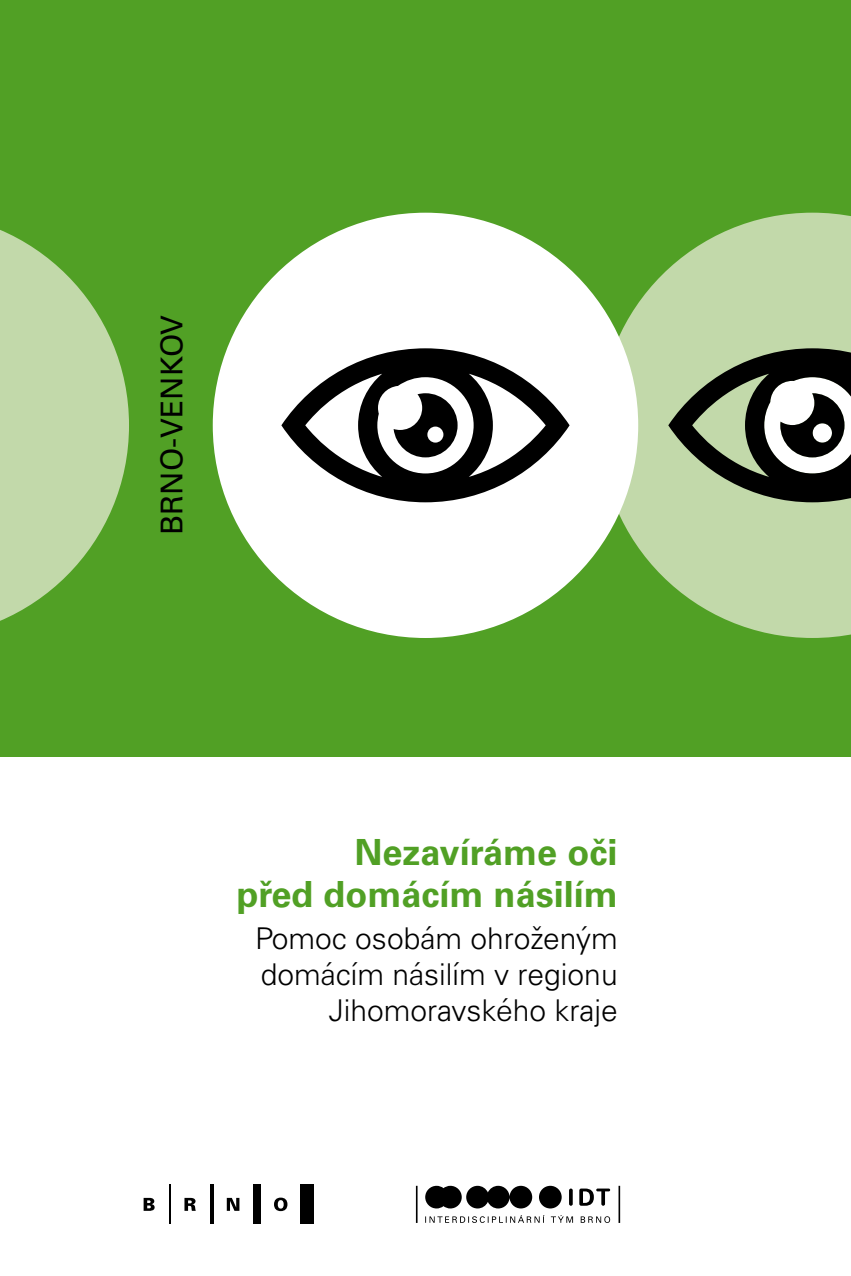
<style>
.page{position:relative;width:851px;height:1276px;background:#fff}
.page>*{position:absolute;margin:0;border:0;box-sizing:border-box;transform-origin:0 0}
.t1{font:700 36px/42px "Univers CE";color:#51a025;text-align:right}
.t2{font:300 30px/36px "Univers CE";color:#000;text-align:right}
.t3{font:500 30px "Univers CE";color:#000}
</style>
<div class="page">
<div style="left:0;top:0;width:850px;height:756px;background:#51a025"></div>
<svg style="left:599px;top:213px;width:251px;height:425px;fill:#c2d9aa"></svg>
<div style="left:213px;top:213px;width:425px;height:425px;background:#fff;border-radius:50%"></div>
<svg style="left:0;top:230px;width:129px;height:391px;fill:#c2d9aa"></svg>
<svg style="left:281px;top:348px;width:288px;height:154px"></svg>
<svg style="left:668px;top:348px;width:182px;height:154px"></svg>
<svg style="left:416px;top:1185px;width:204px;height:38px"></svg>
<hr style="left:169px;top:1184px;width:1px;height:40px;background:#000">
<hr style="left:210px;top:1184px;width:3px;height:40px;background:#000">
<div style="left:253px;top:1184px;width:8px;height:40px;background:#000"></div>
<div style="left:300px;top:1184px;width:14px;height:40px;background:#000"></div>
<svg style="left:274px;top:1197px;width:13px;height:14px"></svg>
<svg style="left:227px;top:1198px;width:12px;height:12px"></svg>
<svg style="left:184px;top:1198px;width:12px;height:12px"></svg>
<svg style="left:144px;top:1198px;width:11px;height:13px"></svg>
<p class="t3" style="left:154px;top:535px;width:221px;rotate:-90deg">BRNO-VENKOV</p>
<p class="t1" style="left:236px;top:832px;width:382px">Nezavíráme oči<br>před domácím násilím</p>
<p class="t2" style="left:255px;top:920px;width:364px">Pomoc osobám ohroženým domácím násilím v regionu<br>Jihomoravského kraje</p>
</div>
